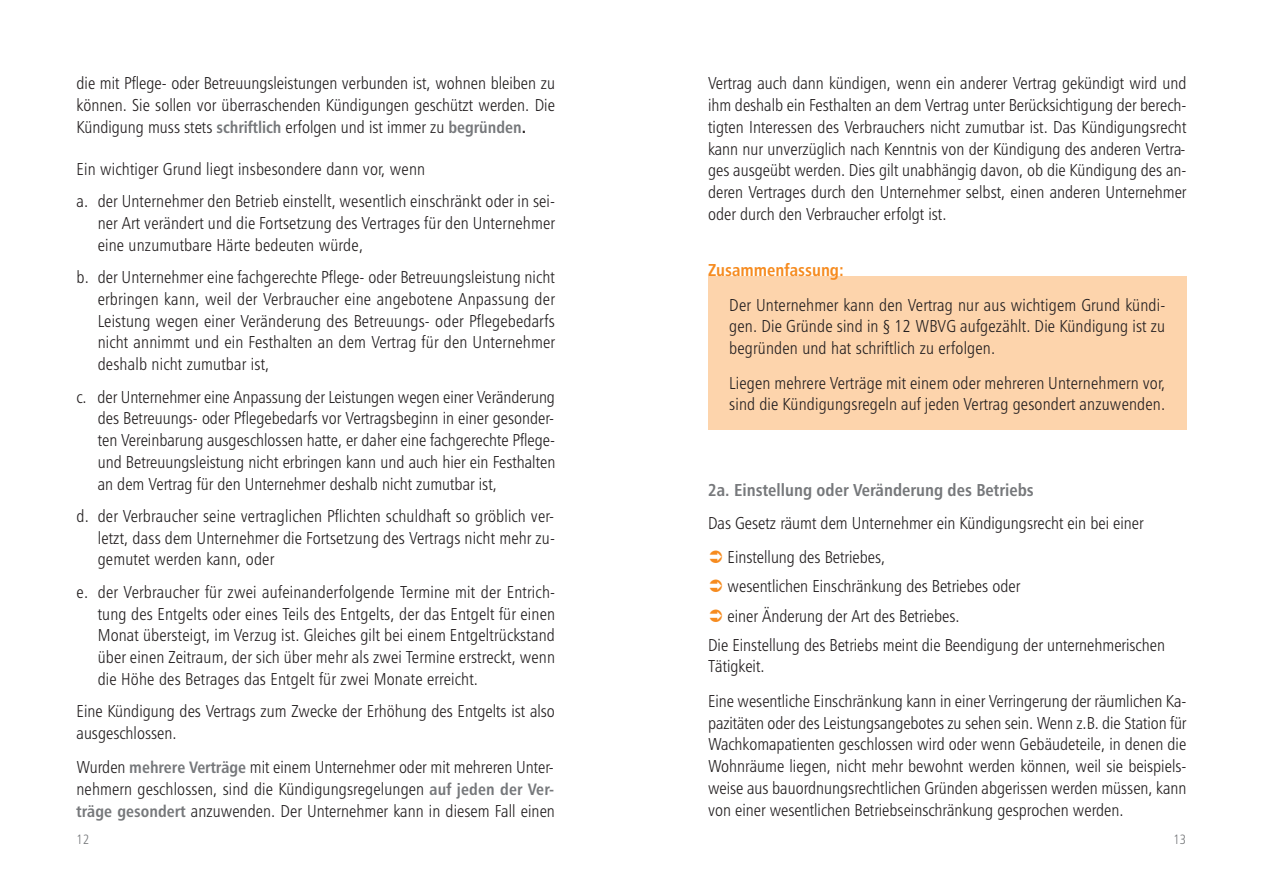
<style>
.page{position:relative;width:1263px;height:893px;background:#fff}
.page>*{position:absolute;margin:0;border:0;box-sizing:border-box;transform-origin:0 0}
.t1{font:17.25px/21.8px "Humanist 777 BT Light Condensed B";color:#231f20;text-align:justify}
.t2{font:17.25px "Humanist 777 BT Bold Condensed B";color:#76787b}
.t3{font:17.25px "Humanist 777 BT Bold Condensed B";color:#f68b1f}
.t4{font:13.5px "Humanist 777 BT Light Condensed B";color:#76787b}
.s1{font-family:"Humanist 777 BT Bold Condensed B";font-size:16.5px;color:#76787b}
.s2{font-family:"Humanist 777 BT Bold Condensed B"}
</style>
<div class="page">
<div style="left:708px;top:276px;width:478px;height:153px;background:#fdd4ac"></div>
<p class="t1" style="left:77px;top:74px;width:480px">die mit Pflege- oder Betreuungsleistungen verbunden ist, wohnen bleiben zu können. Sie sollen vor überraschenden Kündigungen geschützt werden. Die Kündigung muss stets <span class="s1">schriftlich</span> erfolgen und ist immer zu <span class="s1">begründen</span><span class="s2">.</span></p>
<p class="t1" style="left:77px;top:154px;width:480px;line-height:32.4px">Ein wichtiger Grund liegt insbesondere dann vor, wenn<br>a. der Unternehmer den Betrieb einstellt, wesentlich einschränkt oder in sei-</p>
<p class="t1" style="left:98px;top:214px;width:459px">ner Art verändert und die Fortsetzung des Vertrages für den Unternehmer eine unzumutbare Härte bedeuten würde,</p>
<p class="t1" style="left:98px;top:268px;width:459px;text-indent:-21px">b. der Unternehmer eine fachgerechte Pflege- oder Betreuungsleistung nicht erbringen kann, weil der Verbraucher eine angebotene Anpassung der Leistung wegen einer Veränderung des Betreuungs- oder Pflegebedarfs nicht annimmt und ein Festhalten an dem Vertrag für den Unternehmer deshalb nicht zumutbar ist,</p>
<p class="t1" style="left:98px;top:387px;width:459px;text-indent:-21px">c. der Unternehmer eine Anpassung der Leistungen wegen einer Veränderung des Betreuungs- oder Pflegebedarfs vor Vertragsbeginn in einer gesonder&shy;ten Vereinbarung ausgeschlossen hatte, er daher eine fachgerechte Pflege&shy;und Betreuungsleistung nicht erbringen kann und auch hier ein Festhalten an dem Vertrag für den Unternehmer deshalb nicht zumutbar ist,</p>
<p class="t1" style="left:98px;top:506px;width:459px;text-indent:-21px">d. der Verbraucher seine vertraglichen Pflichten schuldhaft so gröblich ver&shy;letzt, dass dem Unternehmer die Fortsetzung des Vertrags nicht mehr zu&shy;gemutet werden kann, oder</p>
<p class="t1" style="left:98px;top:582px;width:459px;text-indent:-21px">e. der Verbraucher für zwei aufeinanderfolgende Termine mit der Entrich&shy;tung des Entgelts oder eines Teils des Entgelts, der das Entgelt für einen Monat übersteigt, im Verzug ist. Gleiches gilt bei einem Entgeltrückstand über einen Zeitraum, der sich über mehr als zwei Termine erstreckt, wenn die Höhe des Betrages das Entgelt für zwei Monate erreicht.</p>
<p class="t1" style="left:77px;top:702px;width:480px">Eine Kündigung des Vertrags zum Zwecke der Erhöhung des Entgelts ist also ausgeschlossen.</p>
<p class="t1" style="left:77px;top:758px;width:480px">Wurden <span class="s1">mehrere Verträge</span> mit einem Unternehmer oder mit mehreren Unter&shy;nehmern geschlossen, sind die Kündigungsregelungen <span class="s1">auf jeden der Ver&shy;träge gesondert</span> anzuwenden. Der Unternehmer kann in diesem Fall einen</p>
<p class="t1" style="left:708px;top:74px;width:480px">Vertrag auch dann kündigen, wenn ein anderer Vertrag gekündigt wird und ihm deshalb ein Festhalten an dem Vertrag unter Berücksichtigung der berech&shy;tigten Interessen des Verbrauchers nicht zumutbar ist. Das Kündigungsrecht kann nur unverzüglich nach Kenntnis von der Kündigung des anderen Vertra&shy;ges aus geübt werden. Dies gilt unabhängig davon, ob die Kündigung des an&shy;deren Vertrages durch den Unternehmer selbst, einen anderen Unternehmer oder durch den Verbraucher erfolgt ist.</p>
<p class="t3" style="left:708px;top:263px;width:137px">Zusammenfassung:</p>
<p class="t1" style="left:729px;top:295px;width:438px">Der Unternehmer kann den Vertrag nur aus wichtigem Grund kündi&shy;gen. Die Gründe sind in § 12 WBVG aufgezählt. Die Kündigung ist zu begründen und hat schriftlich zu erfolgen.</p>
<p class="t1" style="left:729px;top:373px;width:437px">Liegen mehrere Verträge mit einem oder mehreren Unternehmern vor, sind die Kündigungsregeln auf jeden Vertrag gesondert anzuwenden.</p>
<p class="t2" style="left:708px;top:483px;width:327px">2a. Einstellung oder Veränderung des Betriebs</p>
<p class="t1" style="left:727px;top:507px;width:418px;line-height:34.5px;text-indent:-20px">Das Gesetz räumt dem Unternehmer ein Kündigungsrecht ein bei einer<br>Einstellung des Betriebes,</p>
<p class="t1" style="left:727px;top:577px;width:294px">wesentlichen Einschränkung des Betriebes oder</p>
<p class="t1" style="left:727px;top:606px;width:234px">einer Änderung der Art des Betriebes.</p>
<p class="t1" style="left:708px;top:635px;width:458px">Die Einstellung des Betriebs meint die Beendigung der unternehmerischen</p>
<p class="t1" style="left:708px;top:651px;width:480px;line-height:34.5px">Tätigkeit.<br>Eine wesentliche Einschränkung kann in einer Verringerung der räumlichen Ka-</p>
<p class="t1" style="left:708px;top:713px;width:480px">pazitäten oder des Leistungsangebotes zu sehen sein. Wenn z.B. die Station für Wachkomapatienten geschlossen wird oder wenn Gebäudeteile, in denen die Wohnräume liegen, nicht mehr bewohnt werden können, weil sie beispiels&shy;weise aus bauordnungsrechtlichen Gründen abgerissen werden müssen, kann von einer wesentlichen Betriebseinschränkung gesprochen werden.</p>
<p class="t4" style="left:77px;top:833px;width:14px">12</p>
<p class="t4" style="left:1173px;top:833px;width:14px">13</p>
</div>
